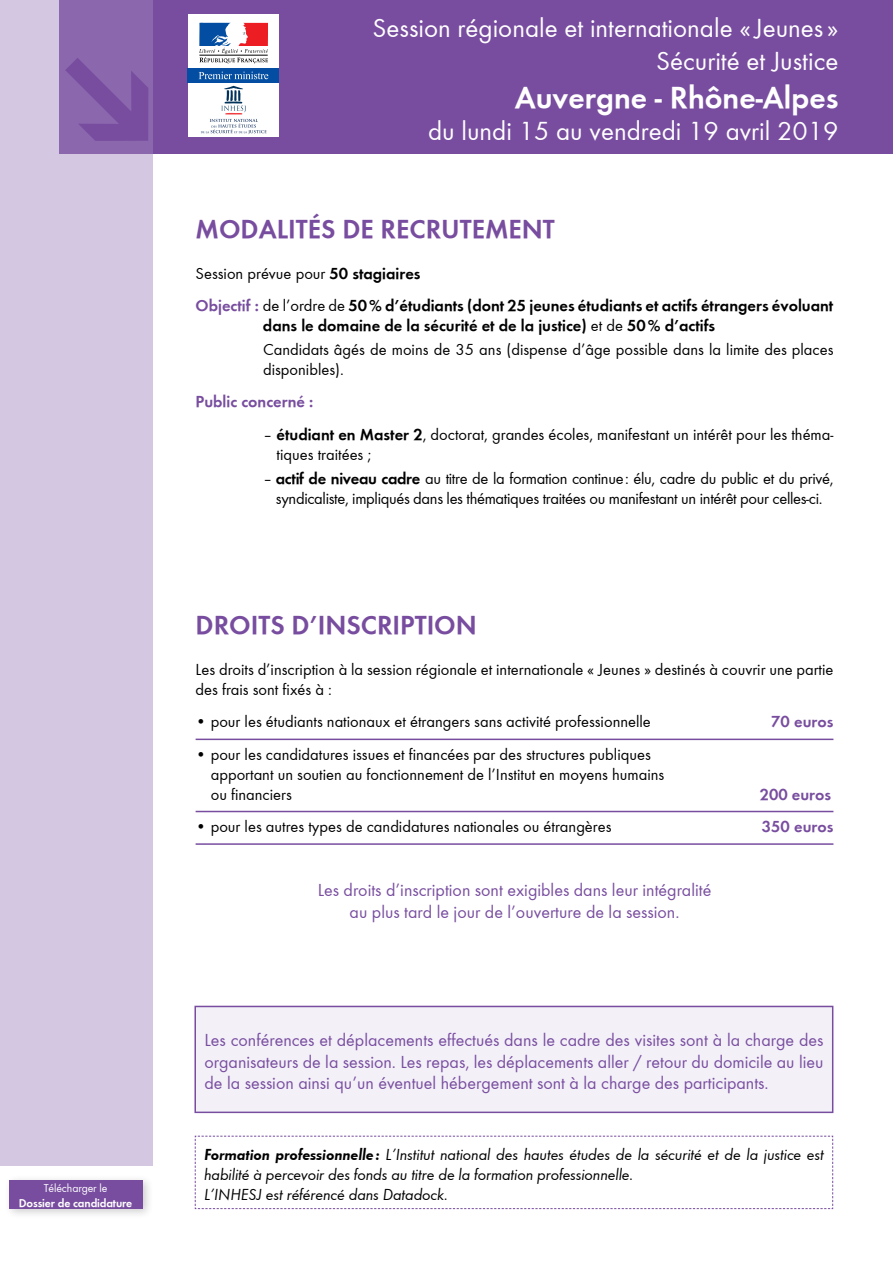
<style>
.page{position:relative;width:893px;height:1263px;background:#fff}
.page>*{position:absolute;margin:0;border:0;box-sizing:border-box;transform-origin:0 0}
.t1{font:700 31.5px "Function";color:#fff}
.t2{font:27px/32.4px "Function";color:#fff;text-align:right}
.t3{font:700 27px "Function";color:#784d9f}
.t4{font:18px/21.6px "Function";color:#784d9f;text-align:center}
.t5{font:16.5px/19.8px "Function";color:#000}
.t6{font:italic 16.5px/19.8px "Function";letter-spacing:-.01em;color:#000}
.t7{font:16.5px/19.8px "Function";letter-spacing:-.02em;color:#000;text-align:center}
.t8{font:700 16.5px/32.5px "Function";color:#000}
.t9{font:700 16.5px "Function";color:#784d9f}
.t10{font:700 11.7px "Function";letter-spacing:-.01em;color:#fff}
.t11{font:11.7px "Function";letter-spacing:-.01em;color:#fff}
.s1{font-weight:400}
.s2{color:#784d9f}
.s3{font-weight:700}
</style>
<div class="page">
<div style="left:59px;top:0;width:834px;height:153px;background:#784d9f"></div>
<div style="left:0;top:0;width:152px;height:1165px;background:#d4c7e1"></div>
<div style="left:3px;top:1174px;width:150px;height:46px;background:#000;opacity:.2"></div>
<div style="left:9px;top:1180px;width:133px;height:28px;background:#784d9f"></div>
<div style="left:188px;top:14px;width:91px;height:123px;background:#fff"></div>
<div style="left:188px;top:68px;width:91px;height:15px;background:#034ea2"></div>
<svg style="left:199px;top:23px;width:69px;height:40px"></svg>
<svg style="left:199px;top:72px;width:69px;height:7px"></svg>
<svg style="left:201px;top:86px;width:66px;height:48px"></svg>
<hr style="left:196px;top:739px;width:637px;height:1px;background:#784d9f">
<hr style="left:196px;top:811px;width:637px;height:1px;background:#784d9f">
<hr style="left:196px;top:843px;width:637px;height:2px;background:#784d9f">
<div style="left:195px;top:1006px;width:638px;height:106px;background:#f3f0f8"></div>
<div style="left:194px;top:1006px;width:639px;height:107px;border:2px solid #784d9f"></div>
<svg style="left:194px;top:1135px;width:639px;height:74px"></svg>
<svg style="left:59px;top:37px;width:117px;height:130px"></svg>
<p class="t11" style="left:44px;top:1182px;width:65px">Télécharger le</p>
<p class="t10" style="left:19px;top:1196px;width:115px">Dossier de candidature</p>
<h2 class="t2" style="left:373px;top:12px;width:467px">Session régionale et internationale « Jeunes »<br>Sécurité et Justice</h2>
<h1 class="t1" style="left:515px;top:78px;width:325px">Auvergne - Rhône-Alpes</h1>
<h2 class="t2" style="left:428px;top:115px;width:412px">du lundi 15 au vendredi 19 avril 2019</h2>
<h2 class="t3" style="left:196px;top:213px;width:361px">MODALITÉS DE RECRUTEMENT</h2>
<p class="t8" style="left:196px;top:257px;width:639px"><span class="s1">Session prévue pour</span> 50 stagiaires<br><span class="s2">Objectif :</span> <span class="s1">de l’ordre de</span> 50% d’étudiants (dont 25 jeunes étudiants et actifs étrangers évoluant</p>
<p class="t5" style="left:263px;top:314px;width:572px;line-height:24px"><span class="s3">dans le domaine de la sécurité et de la justice)</span> et de <span class="s3">50% d’actifs<br></span>Candidats âgés de moins de 35 ans (dispense d’âge possible dans la limite des places</p>
<p class="t5" style="left:263px;top:360px;width:82px">disponibles).</p>
<p class="t9" style="left:196px;top:392px;width:119px">Public concerné :</p>
<p class="t5" style="left:277px;top:425px;width:558px;text-indent:-13px">– <span class="s3">étudiant en Master 2</span>, doctorat, grandes écoles, manifestant un intérêt pour les théma&shy;tiques traitées ;</p>
<p class="t7" style="left:263px;top:469px;width:572px">– <span class="s3">actif de niveau cadre</span> au titre de la formation continue: élu, cadre du public et du privé, syndicaliste, impliqués dans les thématiques traitées ou manifestant un intérêt pour celles-ci.</p>
<h2 class="t3" style="left:196px;top:609px;width:283px">DROITS D’INSCRIPTION</h2>
<p class="t5" style="left:196px;top:660px;width:639px">Les droits d’inscription à la session régionale et internationale « Jeunes » destinés à couvrir une partie des frais sont fixés à :</p>
<p class="t5" style="left:196px;top:712px;width:457px">• pour les étudiants nationaux et étrangers sans activité professionnelle</p>
<p class="t9" style="left:771px;top:712px;width:64px">70 euros</p>
<p class="t5" style="left:211px;top:744px;width:455px;text-indent:-15px">• pour les candidatures issues et financées par des structures publiques apportant un soutien au fonctionnement de l’Institut en moyens humains ou financiers</p>
<p class="t9" style="left:760px;top:784px;width:73px">200 euros</p>
<p class="t5" style="left:196px;top:817px;width:417px">• pour les autres types de candidatures nationales ou étrangères</p>
<p class="t9" style="left:762px;top:817px;width:73px">350 euros</p>
<p class="t4" style="left:318px;top:879px;width:395px">Les droits d’inscription sont exigibles dans leur intégralité au plus tard le jour de l’ouverture de la session.</p>
<p class="t4" style="left:204px;top:1029px;width:620px;text-align:justify">Les conférences et déplacements effectués dans le cadre des visites sont à la charge des organisateurs de la session. Les repas, les déplacements aller / retour du domicile au lieu de la session ainsi qu’un éventuel hébergement sont à la charge des participants.</p>
<p class="t6" style="left:204px;top:1145px;width:621px"><span class="s3">Formation professionnelle:</span> L’Institut national des hautes études de la sécurité et de la justice est habilité à percevoir des fonds au titre de la formation professionnelle.<br>L’INHESJ est référencé dans Datadock.</p>
</div>
